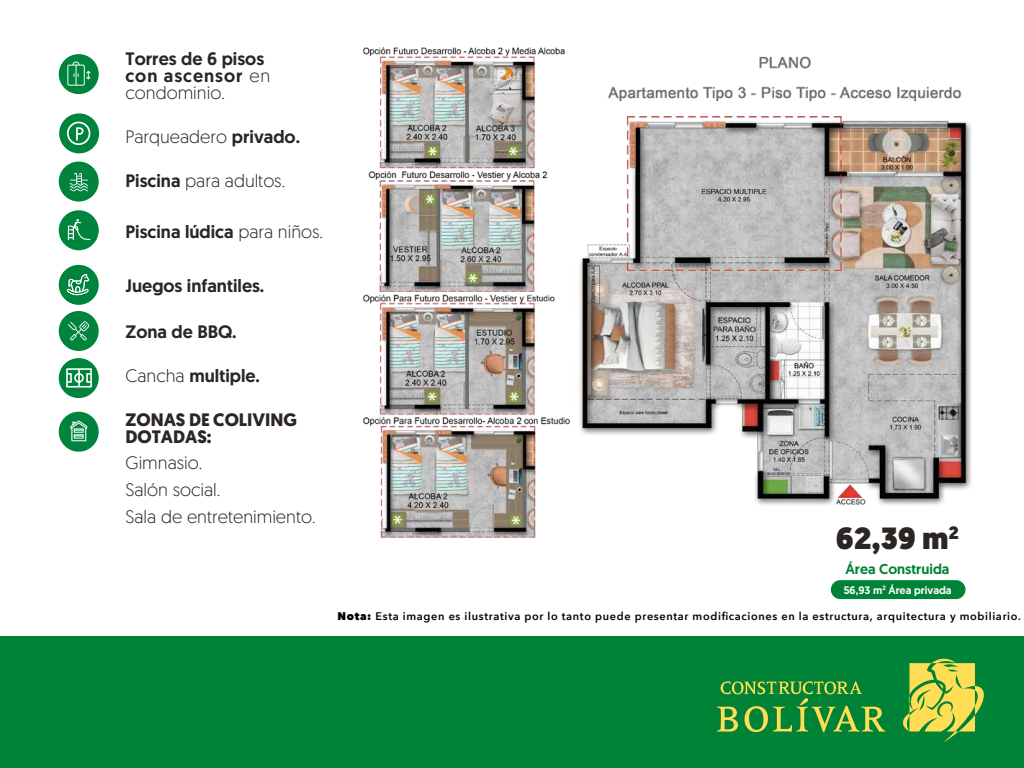
<style>
.page{position:relative;width:1024px;height:768px;background:#fff}
.page>*{position:absolute;margin:0;border:0;box-sizing:border-box;transform-origin:0 0}
.t1{font:900 30.6px "Geomanist";color:#2b2623}
.t2{font:500 18px/17px "Geomanist";color:#2b2623}
.t3{font:300 18px/27.1px "Geomanist";color:#2b2623}
.t4{font:700 18px/17px "Geomanist";color:#2b2623}
.t5{font:500 14.3px "Geomanist";color:#008237}
.t6{font:600 11px "Avenir Next";letter-spacing:.06em;color:#000}
.t7{font:500 10.8px "Geomanist";color:#fff}
.s1{font-weight:300}
.s2{font-weight:500}
.s3{font-weight:800}
</style>
<div class="page">
<div style="left:0;top:637px;width:1024px;height:131px;background:#008237"></div>
<svg style="left:902px;top:658px;width:82px;height:85px"></svg>
<svg style="left:717px;top:681px;width:168px;height:51px"></svg>
<div style="left:831px;top:580px;width:135px;height:19px;background:#008237;border-radius:9px"></div>
<div style="left:59px;top:54px;width:40px;height:40px;background:#00843d;border-radius:50%"></div>
<svg style="left:67px;top:62px;width:24px;height:24px"></svg>
<div style="left:59px;top:162px;width:40px;height:40px;background:#00843d;border-radius:50%"></div>
<svg style="left:70px;top:173px;width:18px;height:18px"></svg>
<div style="left:59px;top:265px;width:40px;height:40px;background:#00843d;border-radius:50%"></div>
<svg style="left:67px;top:274px;width:22px;height:21px"></svg>
<div style="left:59px;top:113px;width:40px;height:40px;background:#00843d;border-radius:50%"></div>
<svg style="left:67px;top:122px;width:23px;height:23px"></svg>
<div style="left:59px;top:311px;width:40px;height:40px;background:#00843d;border-radius:50%"></div>
<svg style="left:68px;top:321px;width:21px;height:19px"></svg>
<div style="left:59px;top:210px;width:40px;height:40px;background:#00843d;border-radius:50%"></div>
<svg style="left:68px;top:219px;width:22px;height:21px"></svg>
<div style="left:59px;top:412px;width:40px;height:40px;background:#00843d;border-radius:50%"></div>
<svg style="left:70px;top:421px;width:17px;height:20px"></svg>
<div style="left:59px;top:358px;width:40px;height:40px;background:#00843d;border-radius:50%"></div>
<svg style="left:66px;top:368px;width:26px;height:20px"></svg>
<img style="left:363px;top:47px;width:609px;height:491px">
<h2 class="t2" style="left:125px;top:50px;width:146px">Torres de 6 pisos con ascensor <span class="s1">en condominio.</span></h2>
<h2 class="t3" style="left:125px;top:122px;width:176px">Parqueadero <span class="s2">privado.</span></h2>
<h2 class="t3" style="left:125px;top:166px;width:161px"><span class="s2">Piscina</span> para adultos.</h2>
<h2 class="t2" style="left:125px;top:223px;width:199px">Piscina lúdica <span class="s1">para niños.</span></h2>
<h2 class="t2" style="left:125px;top:277px;width:140px">Juegos infantiles.</h2>
<h2 class="t2" style="left:125px;top:323px;width:113px">Zona de BBQ.</h2>
<h2 class="t2" style="left:125px;top:367px;width:136px"><span class="s1">Cancha</span> multiple.</h2>
<h2 class="t4" style="left:125px;top:411px;width:173px">ZONAS DE COLIVING<br>DOTADAS:</h2>
<h2 class="t3" style="left:125px;top:448px;width:192px">Gimnasio.<br>Salón social.<br>Sala de entretenimiento.</h2>
<h1 class="t1" style="left:836px;top:517px;width:125px">62,39 m<sup>2</sup></h1>
<h3 class="t5" style="left:845px;top:559px;width:105px">Área Construida</h3>
<p class="t7" style="left:844px;top:583px;width:109px">56,93 m<sup>2</sup> Área privada</p>
<p class="t6" style="left:338px;top:606px;width:685px"><span class="s3">Nota:</span> Esta imagen es ilustrativa por lo tanto puede presentar modificaciones en la estructura, arquitectura y mobiliario.</p>
</div>
